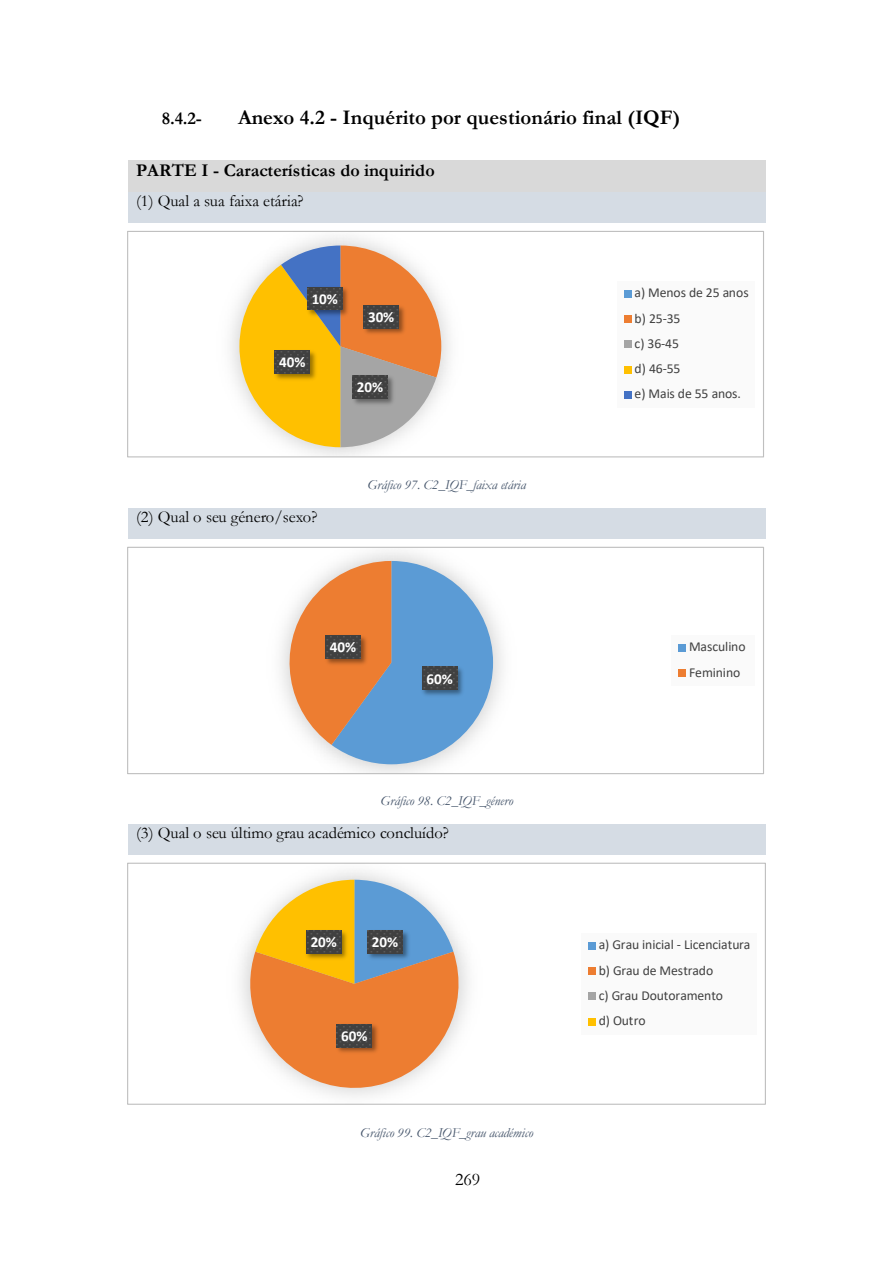
<style>
.page{position:relative;width:893px;height:1263px;background:#fff}
.page>*{position:absolute;margin:0;border:0;box-sizing:border-box;transform-origin:0 0}
.t1{font:700 20.85px "Garamond";color:#000}
.t2{font:700 18px "Garamond";color:#000}
.t3{font:18px "Garamond";color:#000}
.t4{font:16.5px "Garamond";color:#000}
.t5{font:700 15.15px "Calibri";letter-spacing:-.005em;color:#fff}
.t6{font:13.65px/25.3px "Calibri";letter-spacing:-.005em;color:#404040}
.t7{font:italic 13.65px "Garamond";letter-spacing:-.005em;color:#44546a}
</style>
<div class="page">
<div style="left:128px;top:160px;width:637px;height:32px;background:#d9d9d9"></div>
<div style="left:128px;top:192px;width:637px;height:30px;background:#d5dce4"></div>
<div style="left:128px;top:508px;width:637px;height:30px;background:#d5dce4"></div>
<div style="left:128px;top:824px;width:637px;height:30px;background:#d5dce4"></div>
<img style="left:372px;top:315px;width:78px;height:135px">
<img style="left:286px;top:233px;width:86px;height:13px">
<svg style="left:239px;top:246px;width:202px;height:201px"></svg>
<img style="left:360px;top:302px;width:48px;height:36px">
<svg style="left:363px;top:305px;width:36px;height:23px"></svg>
<img style="left:349px;top:373px;width:48px;height:35px">
<svg style="left:352px;top:376px;width:35px;height:23px"></svg>
<img style="left:271px;top:347px;width:48px;height:36px">
<svg style="left:275px;top:351px;width:35px;height:22px"></svg>
<img style="left:304px;top:284px;width:48px;height:35px">
<svg style="left:307px;top:287px;width:35px;height:23px"></svg>
<div style="left:617px;top:281px;width:137px;height:127px;background:#fafafa"></div>
<div style="left:624px;top:290px;width:7px;height:7px;background:#5b9bd5"></div>
<div style="left:624px;top:315px;width:7px;height:8px;background:#ed7d31"></div>
<div style="left:624px;top:341px;width:7px;height:7px;background:#a5a5a5"></div>
<div style="left:624px;top:366px;width:7px;height:7px;background:#ffc000"></div>
<div style="left:624px;top:391px;width:7px;height:8px;background:#4472c4"></div>
<div style="left:127px;top:231px;width:637px;height:226px;border:1px solid #bfbfbf"></div>
<svg style="left:280px;top:561px;width:213px;height:203px"></svg>
<img style="left:419px;top:663px;width:48px;height:36px">
<svg style="left:422px;top:667px;width:35px;height:23px"></svg>
<img style="left:322px;top:632px;width:48px;height:36px">
<div style="left:325px;top:636px;width:35px;height:22px;background:#404040"></div>
<div style="left:671px;top:635px;width:83px;height:51px;background:#fafafa"></div>
<div style="left:678px;top:644px;width:8px;height:8px;background:#5b9bd5"></div>
<div style="left:678px;top:669px;width:8px;height:8px;background:#ed7d31"></div>
<div style="left:127px;top:547px;width:637px;height:227px;border:1px solid #bfbfbf"></div>
<img style="left:240px;top:870px;width:146px;height:146px">
<svg style="left:248px;top:880px;width:221px;height:217px"></svg>
<img style="left:364px;top:927px;width:48px;height:36px">
<svg style="left:367px;top:930px;width:35px;height:23px"></svg>
<img style="left:333px;top:1021px;width:48px;height:36px">
<svg style="left:337px;top:1024px;width:35px;height:23px"></svg>
<img style="left:303px;top:927px;width:48px;height:36px">
<svg style="left:306px;top:930px;width:35px;height:23px"></svg>
<div style="left:581px;top:933px;width:175px;height:101px;background:#fafafa"></div>
<div style="left:588px;top:942px;width:7px;height:8px;background:#5b9bd5"></div>
<div style="left:588px;top:967px;width:7px;height:8px;background:#ed7d31"></div>
<div style="left:588px;top:993px;width:7px;height:7px;background:#a5a5a5"></div>
<div style="left:588px;top:1018px;width:7px;height:7px;background:#ffc000"></div>
<div style="left:127px;top:863px;width:639px;height:242px;border:1px solid #bfbfbf"></div>
<h2 class="t2" style="left:162px;top:109px;width:42px">8.4.2-</h2>
<h1 class="t1" style="left:238px;top:106px;width:443px">Anexo 4.2 - Inquérito por questionário final (IQF)</h1>
<h2 class="t2" style="left:136px;top:160px;width:300px">PARTE I - Características do inquirido</h2>
<p class="t4" style="left:136px;top:192px;width:169px">(1) Qual a sua faixa etária?</p>
<p class="t5" style="left:312px;top:289px;width:28px">10%</p>
<p class="t6" style="left:634px;top:280px;width:116px">a) Menos de 25 anos b) 25-35<br>c) 36-45<br>d) 46-55<br>e) Mais de 55 anos.</p>
<p class="t5" style="left:368px;top:307px;width:28px">30%</p>
<p class="t5" style="left:279px;top:353px;width:28px">40%</p>
<p class="t5" style="left:357px;top:378px;width:28px">20%</p>
<p class="t4" style="left:136px;top:508px;width:183px">(2) Qual o seu género/sexo?</p>
<p class="t7" style="left:367px;top:477px;width:160px">Gráfico 97. C2_IQF_faixa etária</p>
<p class="t5" style="left:330px;top:638px;width:28px">40%</p>
<p class="t6" style="left:689px;top:634px;width:58px">Masculino<br>Feminino</p>
<p class="t5" style="left:426px;top:669px;width:28px">60%</p>
<p class="t7" style="left:380px;top:794px;width:135px">Gráfico 98. C2_IQF_género</p>
<p class="t4" style="left:136px;top:824px;width:314px">(3) Qual o seu último grau académico concluído?</p>
<p class="t5" style="left:311px;top:932px;width:28px">20%</p>
<p class="t6" style="left:598px;top:932px;width:153px">a) Grau inicial - Licenciatura b) Grau de Mestrado<br>c) Grau Doutoramento<br>d) Outro</p>
<p class="t5" style="left:372px;top:932px;width:28px">20%</p>
<p class="t5" style="left:341px;top:1027px;width:28px">60%</p>
<p class="t7" style="left:360px;top:1125px;width:174px">Gráfico 99. C2_IQF_grau académico</p>
<h2 class="t3" style="left:455px;top:1169px;width:27px">269</h2>
</div>
